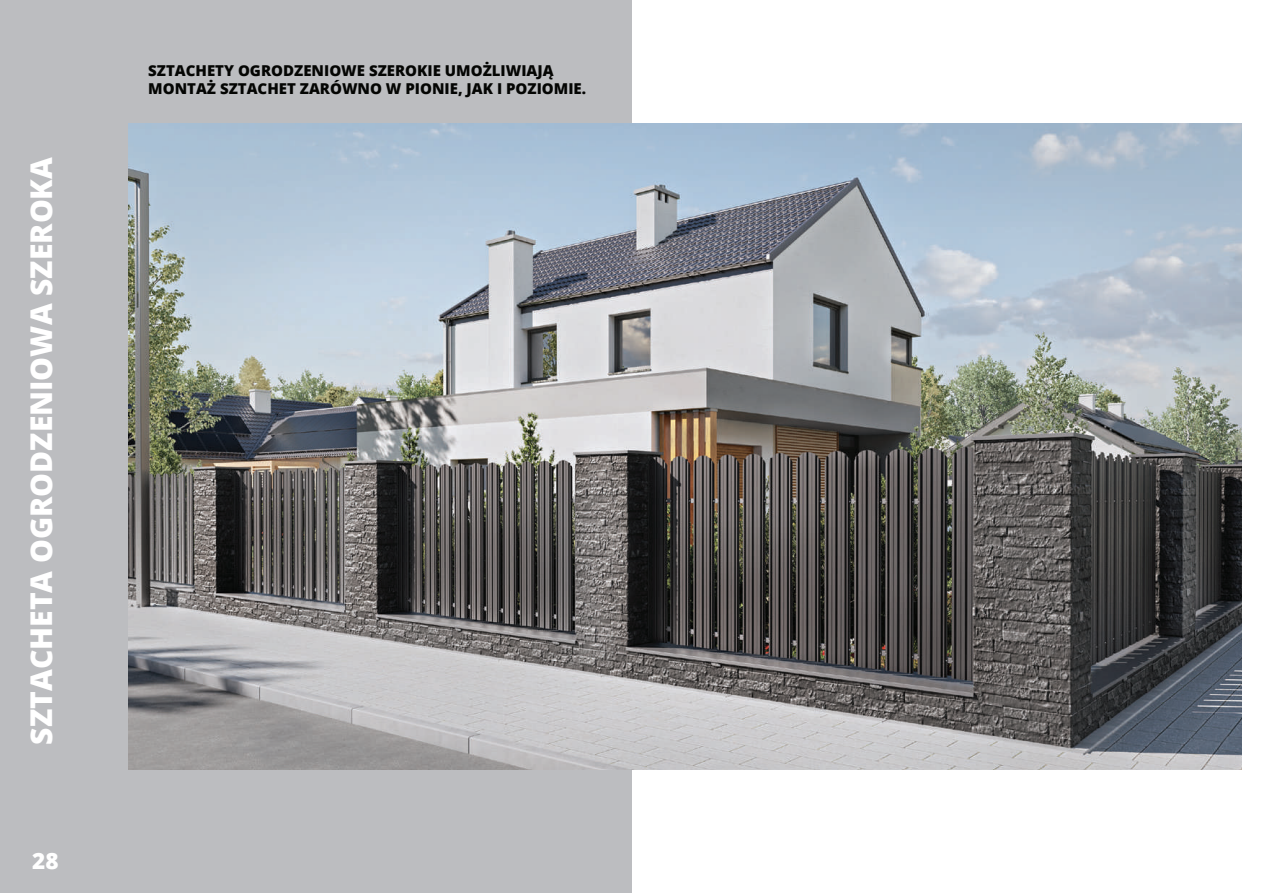
<style>
.page{position:relative;width:1263px;height:893px;background:#fff}
.page>*{position:absolute;margin:0;border:0;box-sizing:border-box;transform-origin:0 0}
.t1{font:800 30px "Open Sans";color:#fff}
.t2{font:800 22.5px "Open Sans";color:#fff}
.t3{font:800 15px/18px "Open Sans";color:#040503}
</style>
<div class="page">
<div style="left:0;top:0;width:631px;height:893px;background:#bcbdc0"></div>
<img style="left:128px;top:124px;width:1114px;height:645px">
<h1 class="t1" style="left:18px;top:744px;width:589px;rotate:-90deg">SZTACHETA OGRODZENIOWA SZEROKA</h1>
<h2 class="t2" style="left:32px;top:843px;width:28px">28</h2>
<p class="t3" style="left:148px;top:61px;width:439px">SZTACHETY OGRODZENIOWE SZEROKIE UMOŻLIWIAJĄ<br>MONTAŻ SZTACHET ZARÓWNO W PIONIE, JAK I POZIOMIE.</p>
</div>
